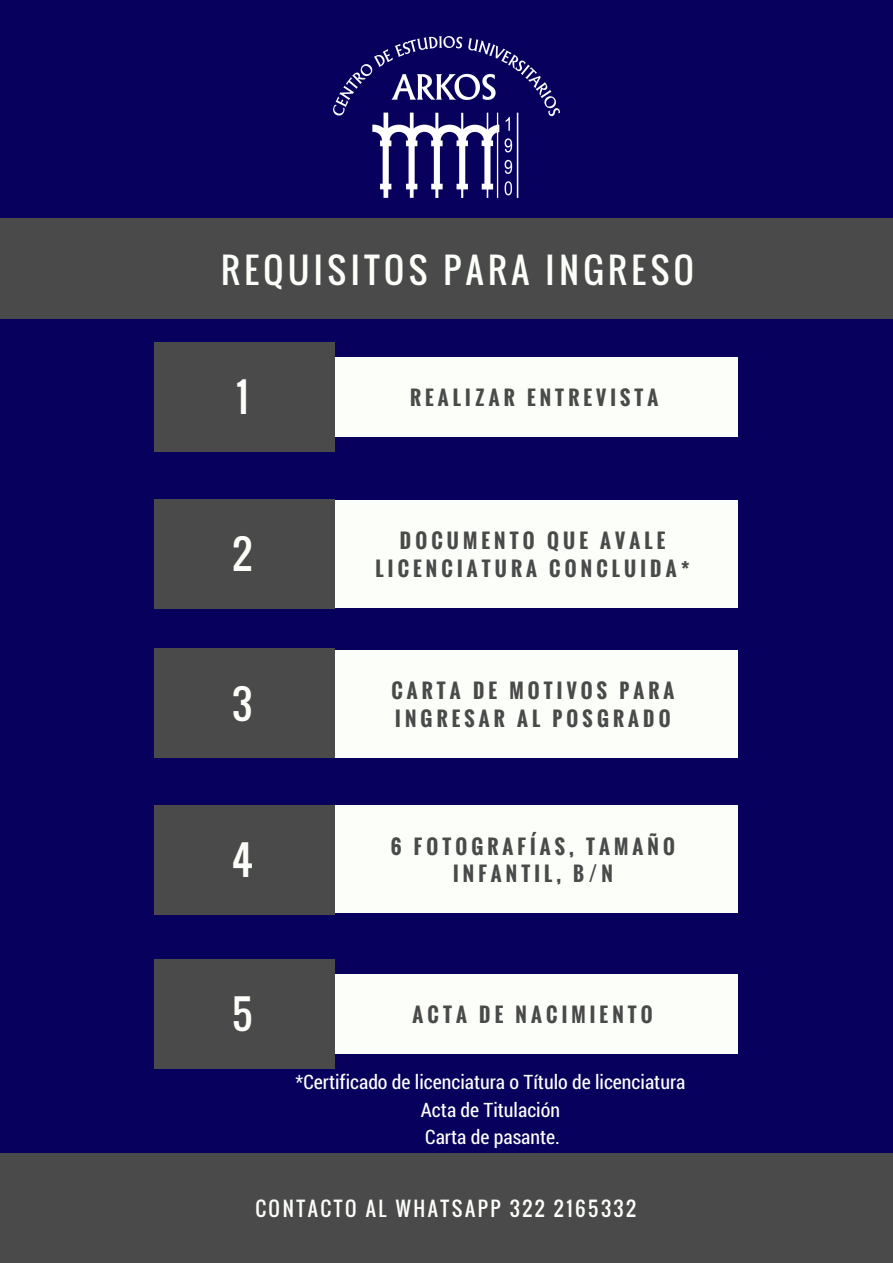
<style>
.page{position:relative;width:893px;height:1263px;background:#07005c}
.page>*{position:absolute;margin:0;border:0;box-sizing:border-box;transform-origin:0 0}
.t1{font:39.67px "Oswald";color:#fcfff9}
.t2{font:34.8px "Oswald";letter-spacing:.13em;color:#fcfff9}
.t3{font:700 19.88px/27.6px "Oswald";letter-spacing:.21em;color:#4a4a4a;text-align:center}
.t4{font:19.88px/27.6px "Roboto Condensed";color:#fff;text-align:center}
.t5{font:19.88px "Oswald";letter-spacing:.13em;color:#fcfff9}
</style>
<div class="page">
<div style="left:331px;top:357px;width:407px;height:80px;background:#fcfff9"></div>
<div style="left:154px;top:342px;width:181px;height:110px;background:#4a4a4a"></div>
<div style="left:331px;top:500px;width:407px;height:108px;background:#fcfff9"></div>
<div style="left:154px;top:499px;width:181px;height:110px;background:#4a4a4a"></div>
<div style="left:331px;top:650px;width:407px;height:108px;background:#fcfff9"></div>
<div style="left:154px;top:648px;width:181px;height:110px;background:#4a4a4a"></div>
<div style="left:331px;top:805px;width:407px;height:108px;background:#fcfff9"></div>
<div style="left:154px;top:805px;width:181px;height:110px;background:#4a4a4a"></div>
<div style="left:331px;top:974px;width:407px;height:80px;background:#fcfff9"></div>
<div style="left:154px;top:959px;width:181px;height:110px;background:#4a4a4a"></div>
<div style="left:0;top:218px;width:893px;height:101px;background:#4a4a4a"></div>
<div style="left:0;top:1153px;width:893px;height:110px;background:#4a4a4a"></div>
<img style="left:333px;top:37px;width:226px;height:160px">
<h2 class="t2" style="left:221px;top:243px;width:474px">REQUISITOS PARA INGRESO</h2>
<h1 class="t1" style="left:236px;top:367px;width:14px">1</h1>
<p class="t3" style="left:410px;top:384px;width:250px">REALIZAR ENTREVISTA</p>
<h1 class="t1" style="left:232px;top:524px;width:21px">2</h1>
<p class="t3" style="left:376px;top:527px;width:315px">DOCUMENTO QUE AVALE<br>LICENCIATURA CONCLUIDA*</p>
<h1 class="t1" style="left:232px;top:673px;width:21px">3</h1>
<p class="t3" style="left:391px;top:676px;width:285px;text-align:left">CARTA DE MOTIVOS PARA<br>INGRESAR AL POSGRADO</p>
<h1 class="t1" style="left:232px;top:830px;width:23px">4</h1>
<p class="t3" style="left:391px;top:832px;width:286px">6 FOTOGRAFÍAS, TAMAÑO<br>INFANTIL, B/N</p>
<h1 class="t1" style="left:232px;top:984px;width:22px">5</h1>
<p class="t3" style="left:413px;top:1000px;width:242px">ACTA DE NACIMIENTO</p>
<p class="t4" style="left:296px;top:1068px;width:391px">*Certificado de licenciatura o Título de licenciatura<br>Acta de Titulación<br>Carta de pasante.</p>
<p class="t5" style="left:255px;top:1193px;width:382px">CONTACTO AL WHATSAPP 322 2165332</p>
</div>
